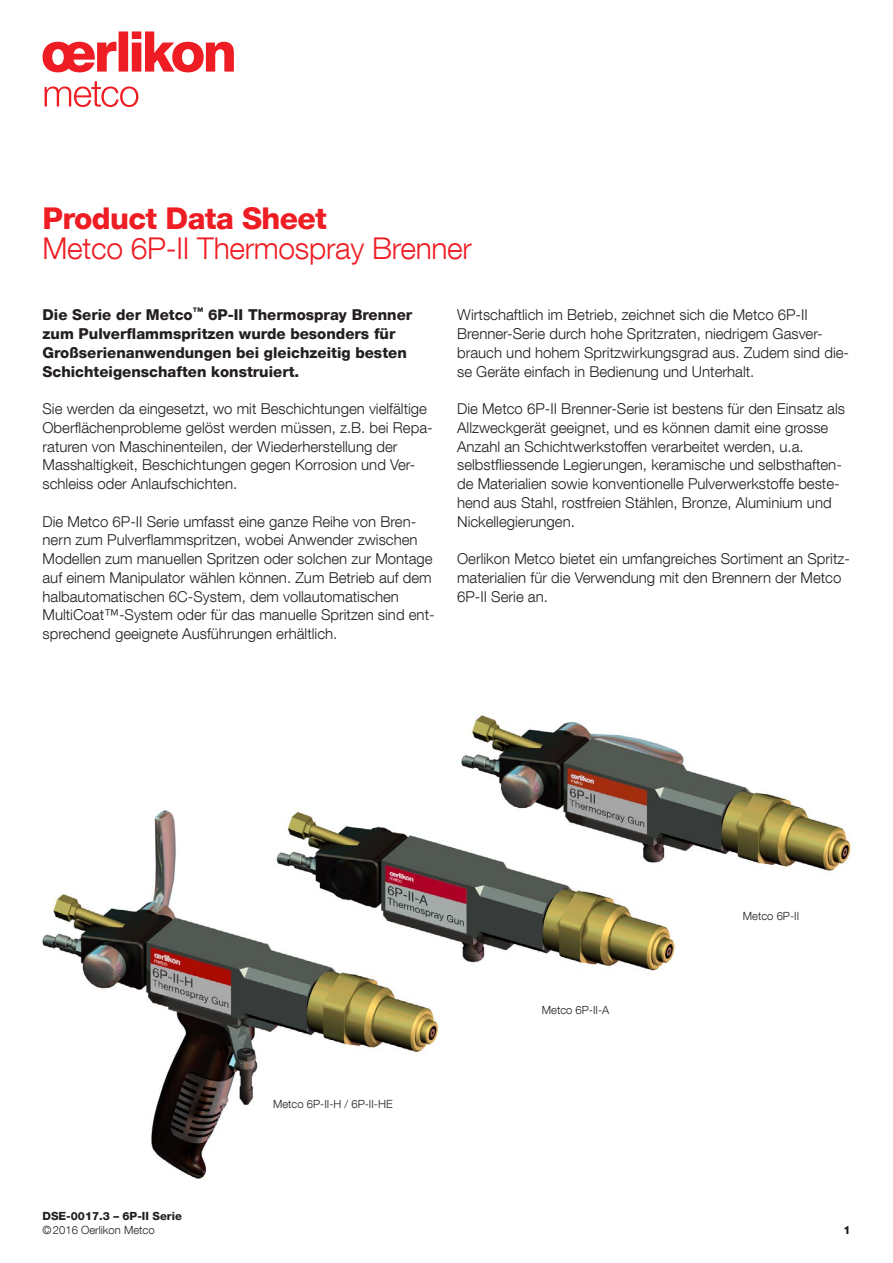
<style>
.page{position:relative;width:893px;height:1263px;background:#fff}
.page>*{position:absolute;margin:0;border:0;box-sizing:border-box;transform-origin:0 0}
.t1{font:300 30px "Helvetica Neue LT Com";letter-spacing:-.01em;color:#ee1d23}
.t2{font:800 30px "Helvetica Neue LT Com";letter-spacing:-.02em;color:#ee1d23}
.t3{font:300 15px/18.8px "Helvetica Neue LT Com";color:#231f20}
.t4{font:800 15px/18.8px "Helvetica Neue LT Com";color:#231f20}
.t5{font:300 11.25px "Helvetica Neue LT Com";color:#231f20}
.t6{font:800 11.25px "Helvetica Neue LT Com";color:#231f20}
</style>
<div class="page">
<svg style="left:43px;top:31px;width:191px;height:41px"></svg>
<svg style="left:45px;top:81px;width:93px;height:26px"></svg>
<img style="left:42px;top:810px;width:398px;height:369px">
<img style="left:275px;top:810px;width:401px;height:166px">
<img style="left:456px;top:715px;width:397px;height:169px">
<h1 class="t2" style="left:43px;top:201px;width:286px">Product Data Sheet</h1>
<h1 class="t1" style="left:43px;top:230px;width:431px">Metco 6P-II Thermospray Brenner</h1>
<p class="t4" style="left:43px;top:306px;width:371px">Die Serie der Metco<sup>™</sup> 6P-II Thermospray Brenner zum Pulverflammspritzen wurde besonders für Großserienanwendungen bei gleichzeitig besten Schichteigenschaften konstruiert.</p>
<p class="t3" style="left:43px;top:399px;width:392px">Sie werden da eingesetzt, wo mit Beschichtungen vielfältige Oberflächenprobleme gelöst werden müssen, z.B. bei Repa&shy;raturen von Maschinenteilen, der Wiederherstellung der Masshaltigkeit, Beschichtungen gegen Korrosion und Ver&shy;schleiss oder Anlaufschichten.</p>
<p class="t3" style="left:43px;top:512px;width:394px">Die Metco 6P-II Serie umfasst eine ganze Reihe von Bren&shy;nern zum Pulverflammspritzen, wobei Anwender zwischen Modellen zum manuellen Spritzen oder solchen zur Montage auf einem Manipulator wählen können. Zum Betrieb auf dem halbautomatischen 6C-System, dem vollautomatischen MultiCoat™-System oder für das manuelle Spritzen sind ent&shy;sprechend geeignete Ausführungen erhältlich.</p>
<p class="t3" style="left:457px;top:305px;width:393px">Wirtschaftlich im Betrieb, zeichnet sich die Metco 6P-II Brenner-Serie durch hohe Spritzraten, niedrigem Gasver&shy;brauch und hohem Spritzwirkungsgrad aus. Zudem sind die&shy;se Geräte einfach in Bedienung und Unterhalt.</p>
<p class="t3" style="left:457px;top:399px;width:389px">Die Metco 6P-II Brenner-Serie ist bestens für den Einsatz als Allzweckgerät geeignet, und es können damit eine grosse Anzahl an Schichtwerkstoffen verarbeitet werden, u.a. selbstfliessende Legierungen, keramische und selbsthaften&shy;de Materialien sowie konventionelle Pulverwerkstoffe beste&shy;hend aus Stahl, rostfreien Stählen, Bronze, Aluminium und Nickellegierungen.</p>
<p class="t3" style="left:457px;top:549px;width:394px">Oerlikon Metco bietet ein umfangreiches Sortiment an Spritz&shy;materialien für die Verwendung mit den Brennern der Metco<br>6P-II Serie an.</p>
<p class="t5" style="left:273px;top:1097px;width:121px">Metco 6P-II-H / 6P-II-HE</p>
<p class="t5" style="left:542px;top:1003px;width:69px">Metco 6P-II-A</p>
<p class="t5" style="left:743px;top:909px;width:58px">Metco 6P-II</p>
<p class="t6" style="left:43px;top:1209px;width:141px">DSE-0017.3 – 6P-II Serie</p>
<p class="t5" style="left:43px;top:1223px;width:114px">©2016 Oerlikon Metco</p>
<p class="t6" style="left:843px;top:1223px;width:9px">1</p>
</div>
